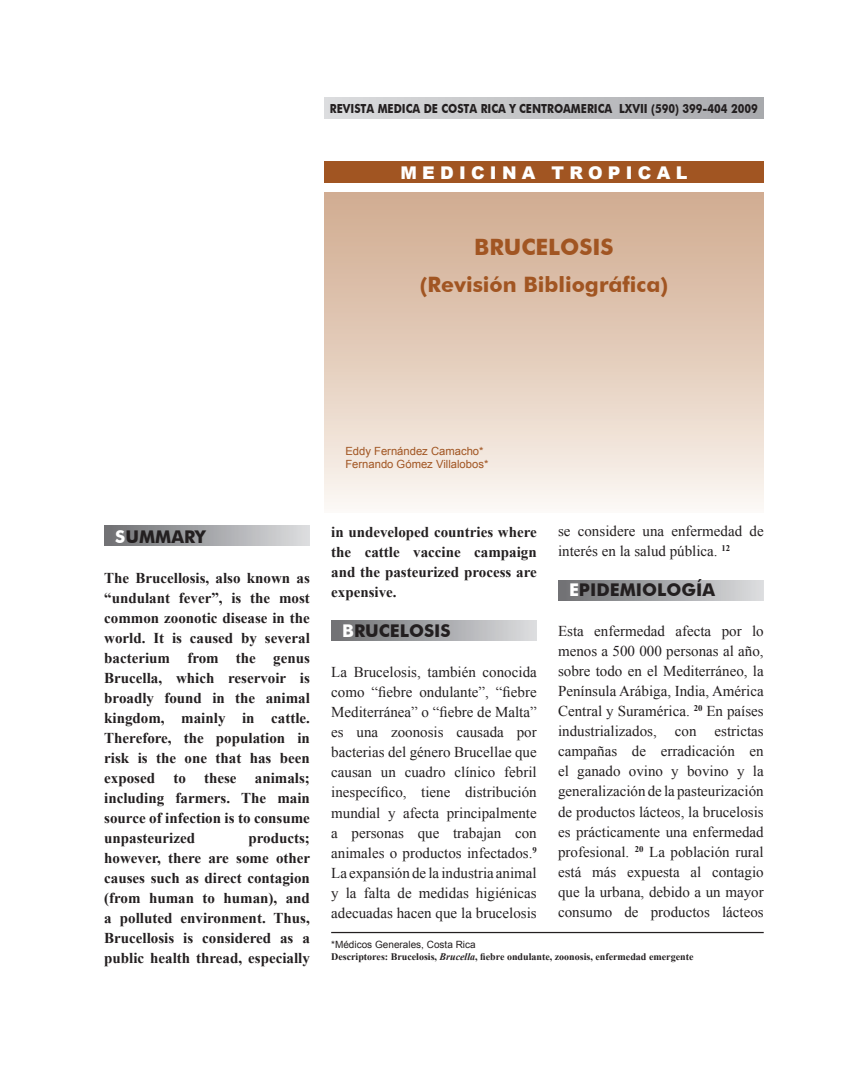
<style>
.page{position:relative;width:868px;height:1081px;background:#fff}
.page>*{position:absolute;margin:0;border:0;box-sizing:border-box;transform-origin:0 0}
.t1{font:700 22.5px "Futura BT";color:#a15522}
.t2{font:700 21.25px "Futura BT";color:#a15522}
.t3{font:700 17.5px "Futura BT";color:#231f20}
.t4{font:900 17.5px "Arial";letter-spacing:.3em;color:#fff}
.t5{font:15px/20px "Times New Roman";color:#231f20;text-align:justify}
.t6{font:700 15px/20px "Times New Roman";color:#231f20;text-align:justify}
.t7{font:700 12.5px "Futura BT";color:#231f20;scale:.86 1}
.t8{font:11.25px/13.5px "Arial";color:#a15522}
.t9{font:700 10px/12px "Times New Roman";color:#231f20}
.s1{color:#fff}
.s2{font-family:"Arial";font-weight:400}
.s3{font-style:italic}
</style>
<div class="page">
<div style="left:558px;top:580px;width:205px;height:20px;background:linear-gradient(to right,#6e6f72,#dcdddf)"></div>
<div style="left:324px;top:161px;width:439px;height:21px;background:#a15522"></div>
<div style="left:324px;top:193px;width:439px;height:319px;background:linear-gradient(to bottom,#cfa98d,#faf5ef)"></div>
<div style="left:331px;top:620px;width:205px;height:20px;background:linear-gradient(to right,#6e6f72,#dcdddf)"></div>
<div style="left:104px;top:525px;width:206px;height:20px;background:linear-gradient(to right,#6e6f72,#dcdddf)"></div>
<div style="left:324px;top:97px;width:439px;height:21px;background:linear-gradient(to right,#dcddde,#a8a9ad)"></div>
<hr style="left:331px;top:931px;width:432px;height:1px;background:#231f20">
<p class="t7" style="left:330px;top:100px;width:499px">REVISTA MEDICA DE COSTA RICA Y CENTROAMERICA LXVII (590) 399-404 2009</p>
<p class="t4" style="left:400px;top:159px;width:288px">MEDICINA TROPICAL</p>
<p class="t1" style="left:474px;top:233px;width:141px">BRUCELOSIS</p>
<p class="t2" style="left:419px;top:272px;width:250px">(REVISIÓN BIBLIOGRÁFICA)</p>
<p class="t8" style="left:345px;top:444px;width:144px">Eddy Fernández Camacho*<br>Fernando Gómez Villalobos*</p>
<p class="t3" style="left:115px;top:525px;width:92px"><span class="s1">S</span>UMMARY</p>
<p class="t6" style="left:104px;top:567px;width:207px">The Brucellosis, also known as “undulant fever”, is the most common zoonotic disease in the world. It is caused by several bacterium from the genus Brucella, which reservoir is broadly found in the animal kingdom, mainly in cattle.<br>Therefore, the population in risk is the one that has been exposed to these animals; including farmers. The main source of infection is to consume unpasteurized</p>
<p class="t6" style="left:104px;top:827px;width:207px;text-indent:144px">products; however, there are some other causes such as direct contagion (from human to human), and a polluted environment. Thus, Brucellosis is considered as a public health thread, especially</p>
<p class="t5" style="left:558px;top:520px;width:207px">se considere una enfermedad de interés en la salud pública. <sup>12</sup></p>
<p class="t3" style="left:569px;top:579px;width:148px"><span class="s1">E</span>PIDEMIOLOGÍA</p>
<p class="t5" style="left:558px;top:621px;width:207px">Esta enfermedad afecta por lo menos a 500 000 personas al año, sobre todo en el Mediterráneo, la Península Arábiga, India, América Central y Suramérica. <sup>20</sup> En países industrializados, con estrictas campañas de erradicación en el ganado ovino y bovino y la generalización de la pasteurización de productos lácteos, la brucelosis es prácticamente una enfermedad profesional. <sup>20</sup> La población rural está más expuesta al contagio que la urbana, debido a un mayor consumo de productos lácteos</p>
<p class="t9" style="left:331px;top:937px;width:364px"><span class="s2">*Médicos Generales, Costa Rica<br></span>Descriptores: Brucelosis, <span class="s3">Brucella</span>, fiebre ondulante, zoonosis, enfermedad emergente</p>
<p class="t6" style="left:331px;top:521px;width:207px">in undeveloped countries where the cattle vaccine campaign and the pasteurized process are expensive.</p>
<p class="t3" style="left:342px;top:620px;width:110px"><span class="s1">B</span>RUCELOSIS</p>
<p class="t5" style="left:331px;top:662px;width:207px">La Brucelosis, también conocida como “fiebre ondulante”, “fiebre Mediterránea” o “fiebre de Malta” es una zoonosis causada por bacterias del género Brucellae que causan un cuadro clínico febril inespecífico, tiene distribución mundial y afecta principalmente a personas que trabajan con animales o productos infectados.<sup>9<br></sup>La expansión de la industria animal y la falta de medidas higiénicas adecuadas hacen que la brucelosis</p>
</div>
